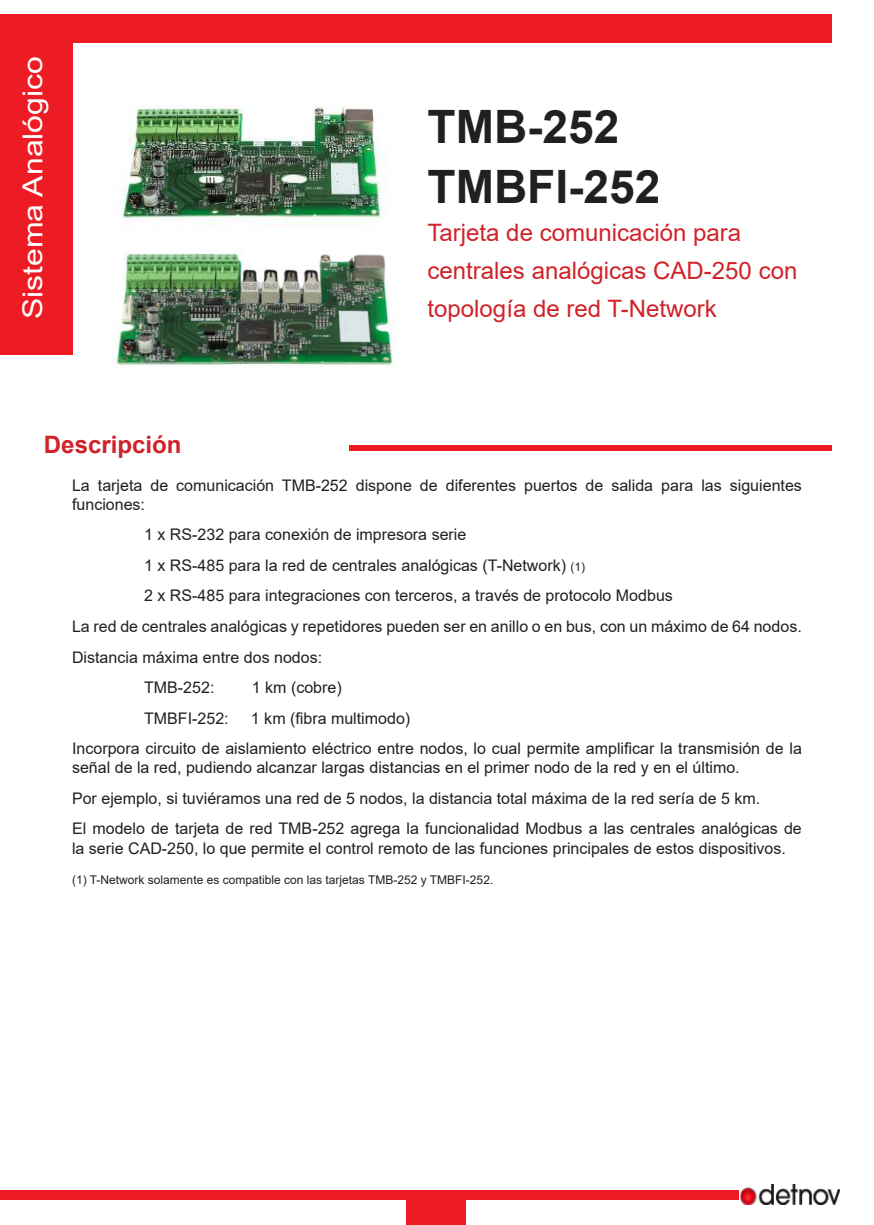
<style>
.page{position:relative;width:874px;height:1225px;background:#fff}
.page>*{position:absolute;margin:0;border:0;box-sizing:border-box;transform-origin:0 0}
.t1{font:700 46px/60px "Arial";color:#221f1f}
.t2{font:27.6px "Arial";color:#fff;scale:1.16 1}
.t3{font:24px/38px "Arial";color:#d12229}
.t4{font:700 24px "Arial";color:#d12229}
.t5{font:16px/30.6px "Arial";color:#221f1f}
.t6{font:12px "Arial";color:#221f1f}
.s1{font-size:12px}
</style>
<div class="page">
<div style="left:0;top:15px;width:831px;height:28px;background:#ed1c24"></div>
<div style="left:0;top:15px;width:73px;height:339px;background:#ed1c24"></div>
<div style="left:0;top:1189px;width:738px;height:10px;background:#ed1c24"></div>
<div style="left:406px;top:1199px;width:59px;height:26px;background:#ed1c24"></div>
<img style="left:740px;top:1184px;width:99px;height:20px">
<div style="left:349px;top:445px;width:482px;height:6px;background:#ed1c24"></div>
<img style="left:121px;top:105px;width:267px;height:124px">
<img style="left:112px;top:253px;width:285px;height:113px">
<h2 class="t2" style="left:22px;top:319px;width:228px;rotate:-90deg">Sistema Analógico</h2>
<h3 class="t4" style="left:44px;top:435px;width:139px">Descripción</h3>
<h1 class="t1" style="left:427px;top:101px;width:234px">TMB-252<br>TMBFI-252</h1>
<h3 class="t3" style="left:427px;top:216px;width:371px">Tarjeta de comunicación para centrales analógicas CAD-250 con topología de red T-Network</h3>
<p class="t5" style="left:72px;top:477px;width:731px;line-height:19.2px">La tarjeta de comunicación TMB-252 dispone de diferentes puertos de salida para las siguientes funciones:</p>
<p class="t5" style="left:144px;top:521px;width:323px">1 x RS-232 para conexión de impresora serie</p>
<p class="t5" style="left:144px;top:551px;width:442px">1 x RS-485 para la red de centrales analógicas (T-Network) <span class="s1">(1)</span></p>
<p class="t5" style="left:144px;top:582px;width:530px">2 x RS-485 para integraciones con terceros, a través de protocolo Modbus</p>
<p class="t5" style="left:72px;top:612px;width:730px">La red de centrales analógicas y repetidores pueden ser en anillo o en bus, con un máximo de 64 nodos.</p>
<p class="t5" style="left:72px;top:643px;width:251px">Distancia máxima entre dos nodos:</p>
<p class="t5" style="left:144px;top:673px;width:72px">TMB-252:</p>
<p class="t5" style="left:252px;top:673px;width:91px">1 km (cobre)</p>
<p class="t5" style="left:144px;top:702px;width:86px">TMBFI-252:</p>
<p class="t5" style="left:72px;top:702px;width:731px;text-indent:179px">1 km (fibra multimodo)<br>Incorpora circuito de aislamiento eléctrico entre nodos, lo cual permite amplificar la transmisión de la</p>
<p class="t5" style="left:72px;top:754px;width:731px">señal de la red, pudiendo alcanzar largas distancias en el primer nodo de la red y en el último.<br>Por ejemplo, si tuviéramos una red de 5 nodos, la distancia total máxima de la red sería de 5 km.<br>El modelo de tarjeta de red TMB-252 agrega la funcionalidad Modbus a las centrales analógicas de</p>
<p class="t5" style="left:72px;top:834px;width:715px">la serie CAD-250, lo que permite el control remoto de las funciones principales de estos dispositivos.</p>
<p class="t6" style="left:72px;top:875px;width:422px">(1) T-Network solamente es compatible con las tarjetas TMB-252 y TMBFI-252.</p>
</div>
